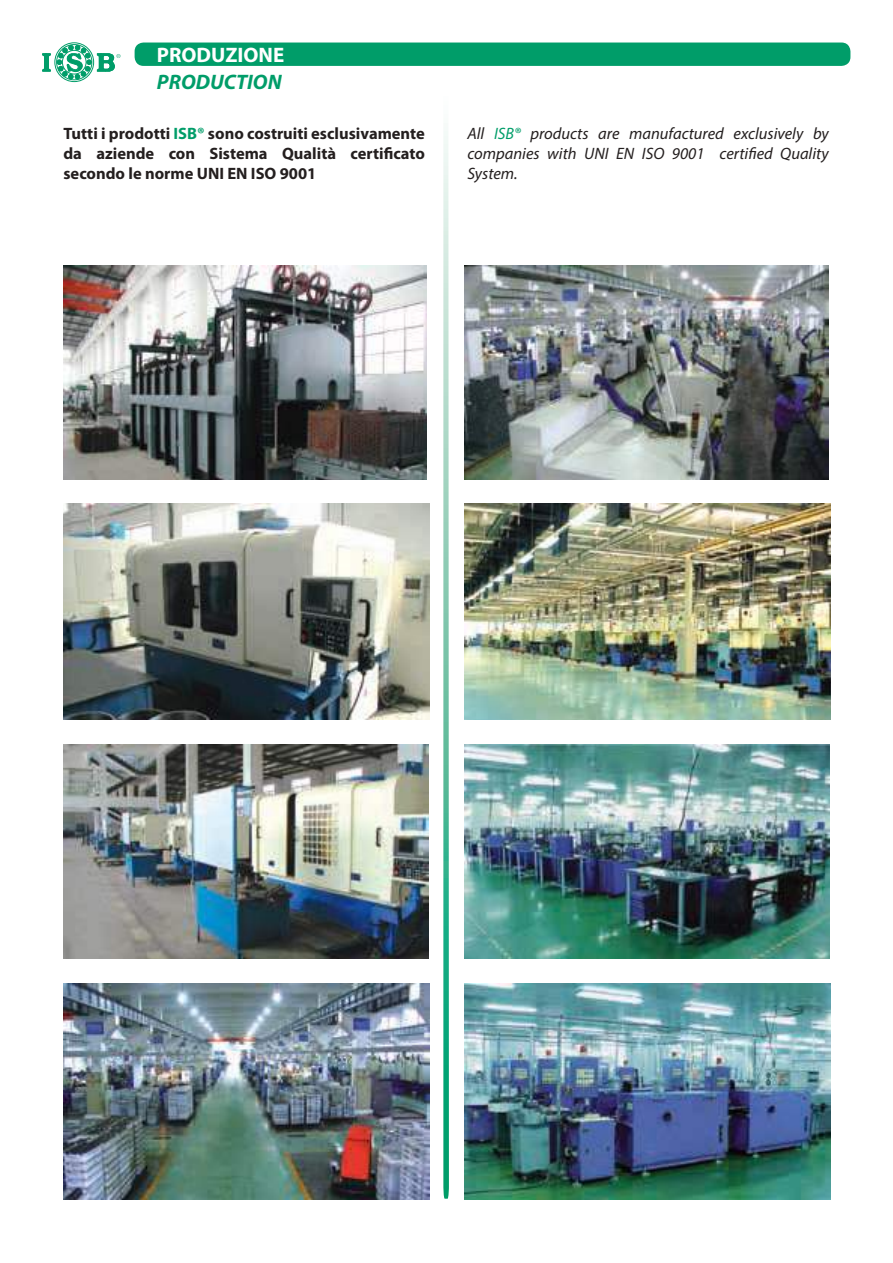
<style>
.page{position:relative;width:893px;height:1263px;background:#fff}
.page>*{position:absolute;margin:0;border:0;box-sizing:border-box;transform-origin:0 0}
.t1{font:700 21px "Myriad Pro";color:#fff}
.t2{font:italic 700 21px "Myriad Pro";color:#009d69}
.t3{font:700 16.5px/19.8px "Myriad Pro";color:#241f1f;text-align:justify}
.t4{font:italic 16.5px/19.8px "Myriad Pro";color:#241f1f;text-align:justify}
.s1{color:#009d69}
</style>
<div class="page">
<svg style="left:443px;top:131px;width:6px;height:1068px;background:#7dcbb2"></svg>
<img style="left:63px;top:266px;width:364px;height:214px">
<img style="left:63px;top:504px;width:366px;height:215px">
<img style="left:63px;top:744px;width:365px;height:215px">
<img style="left:63px;top:984px;width:366px;height:215px">
<img style="left:465px;top:266px;width:363px;height:214px">
<img style="left:465px;top:504px;width:366px;height:215px">
<img style="left:465px;top:744px;width:365px;height:215px">
<img style="left:465px;top:984px;width:366px;height:215px">
<div style="left:135px;top:43px;width:715px;height:23px;background:#009d69;border-radius:9px"></div>
<svg style="left:42px;top:42px;width:79px;height:40px"></svg>
<p class="t1" style="left:157px;top:41px;width:129px">PRODUZIONE</p>
<p class="t2" style="left:157px;top:68px;width:126px">PRODUCTION</p>
<p class="t3" style="left:63px;top:123px;width:363px">Tutti i prodotti <span class="s1">ISB®</span> sono costruiti esclusivamente da aziende con Sistema Qualità certificato secondo le norme UNI EN ISO 9001</p>
<p class="t4" style="left:467px;top:123px;width:363px">All <span class="s1">ISB®</span> products are manufactured exclusively by companies with UNI EN ISO 9001 certified Quality System.</p>
</div>
